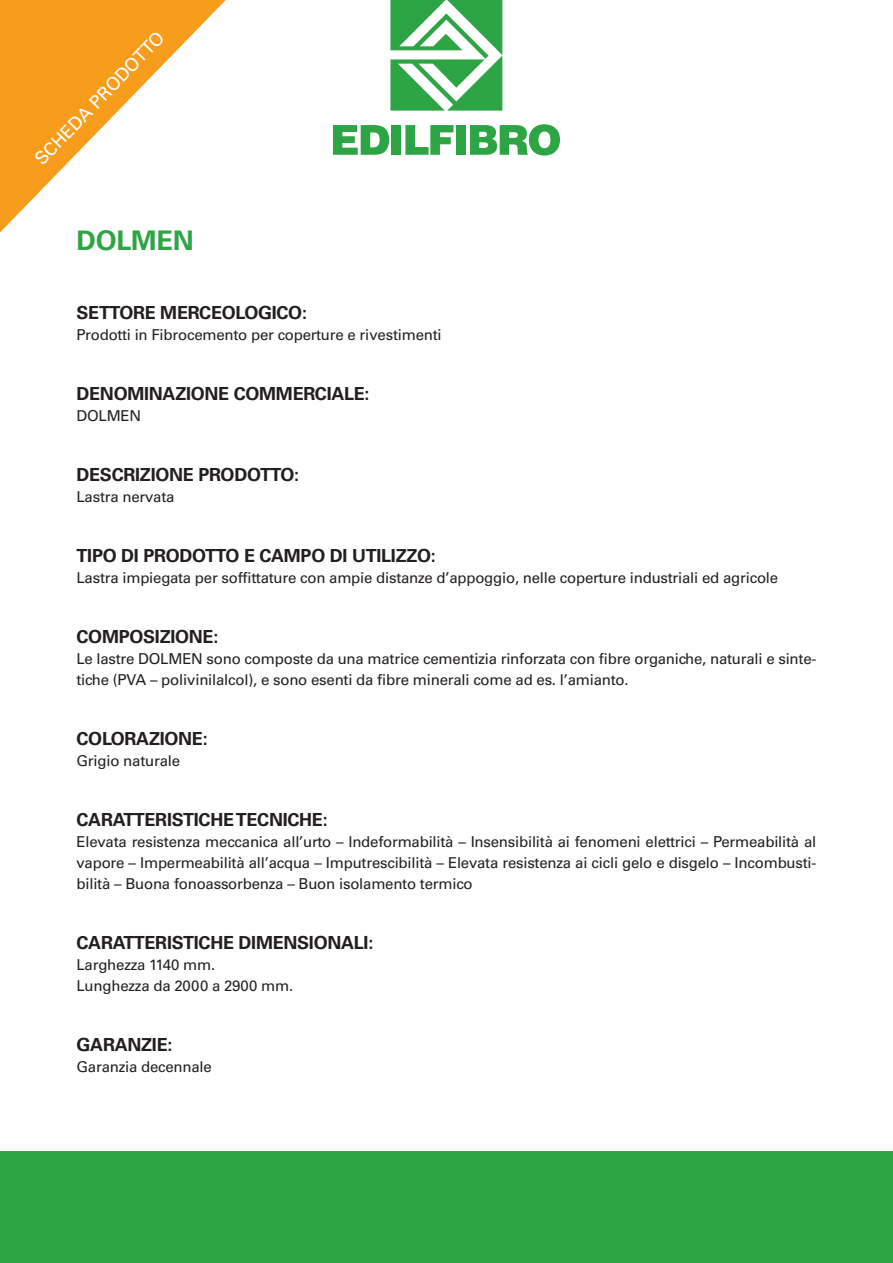
<style>
.page{position:relative;width:893px;height:1263px;background:#fff}
.page>*{position:absolute;margin:0;border:0;box-sizing:border-box;transform-origin:0 0}
.t1{font:700 27px "Univers";letter-spacing:-.01em;color:#2ea544}
.t2{font:700 18px "Univers";letter-spacing:-.015em;color:#231f20}
.t3{font:18px "Univers";color:#fff}
.t4{font:15px/21px "Univers";letter-spacing:-.015em;color:#231f20}
</style>
<div class="page">
<svg style="left:333px;top:125px;width:56px;height:30px"></svg>
<div style="left:391px;top:125px;width:10px;height:30px;background:#2ea544"></div>
<svg style="left:405px;top:125px;width:48px;height:30px"></svg>
<div style="left:456px;top:125px;width:10px;height:30px;background:#2ea544"></div>
<svg style="left:470px;top:124px;width:90px;height:32px"></svg>
<svg style="left:390px;top:0;width:112px;height:111px"></svg>
<div style="left:0;top:1151px;width:893px;height:112px;background:#2ea544"></div>
<svg style="left:0;top:0;width:226px;height:232px"></svg>
<p class="t3" style="left:30px;top:154px;width:179px;rotate:-46deg">SCHEDA PRODOTTO</p>
<h1 class="t1" style="left:77px;top:224px;width:119px">DOLMEN</h1>
<p class="t2" style="left:77px;top:302px;width:147px">SETTORE MERCEOLO</p>
<p class="t2" style="left:258px;top:302px;width:50px">GICO:</p>
<p class="t4" style="left:77px;top:324px;width:367px">Prodotti in Fibrocemento per coperture e rivestimenti</p>
<p class="t2" style="left:77px;top:383px;width:27px">DENOM</p>
<p class="t2" style="left:144px;top:383px;width:60px">INAZIONE</p>
<p class="t2" style="left:234px;top:383px;width:15px">COMME</p>
<p class="t2" style="left:303px;top:383px;width:68px">RCIALE :</p>
<p class="t4" style="left:77px;top:405px;width:66px">DOLMEN</p>
<p class="t2" style="left:77px;top:464px;width:93px">DESCRIZIONE</p>
<p class="t2" style="left:198px;top:464px;width:37px">PRODO</p>
<p class="t2" style="left:260px;top:464px;width:41px">TTO:</p>
<p class="t4" style="left:77px;top:486px;width:99px">Lastra nervata</p>
<p class="t2" style="left:77px;top:545px;width:104px">TIPO DI PRODO</p>
<p class="t2" style="left:205px;top:545px;width:93px">TTO E CAMPO</p>
<p class="t2" style="left:330px;top:545px;width:108px">DI UTILIZZO:</p>
<p class="t4" style="left:77px;top:567px;width:703px">Lastra impiegata per soffittature con ampie distanze d’appoggio, nelle coperture industriali ed agricole</p>
<p class="t2" style="left:77px;top:626px;width:14px">COMPOS</p>
<p class="t2" style="left:155px;top:626px;width:34px">IZIONE</p>
<p class="t2" style="left:213px;top:626px;width:7px">:</p>
<p class="t4" style="left:77px;top:648px;width:741px">Le lastre DOLMEN sono composte da una matrice cementizia rinforzata con fibre organiche, naturali e sinte&shy;tiche (PVA – polivinilalcol), e sono esenti da fibre minerali come ad es. l’amianto.</p>
<p class="t2" style="left:77px;top:728px;width:13px">COLO</p>
<p class="t2" style="left:125px;top:728px;width:54px">RAZIONE</p>
<p class="t2" style="left:203px;top:728px;width:7px">:</p>
<p class="t4" style="left:77px;top:750px;width:105px">Grigio naturale</p>
<p class="t2" style="left:77px;top:809px;width:253px">CARATTERISTICHE TECNICHE:</p>
<p class="t4" style="left:77px;top:831px;width:741px;text-align:justify">Elevata resistenza meccanica all’urto – Indeformabilità – Insensibilità ai fenomeni elettrici – Permeabilità al vapore – Impermeabilità all’acqua – Imputrescibilità – Elevata resistenza ai cicli gelo e disgelo – Incombusti&shy;bilità – Buona fonoassorbenza – Buon isolamento termico</p>
<p class="t2" style="left:77px;top:932px;width:194px">CARATTERISTICHE DIMENS</p>
<p class="t2" style="left:309px;top:932px;width:66px">IONALI:</p>
<p class="t4" style="left:77px;top:954px;width:218px">Larghezza 1140 mm.<br>Lunghezza da 2000 a 2900 mm.</p>
<p class="t2" style="left:77px;top:1034px;width:97px">GARANZIE:</p>
<p class="t4" style="left:77px;top:1056px;width:137px">Garanzia decennale</p>
</div>
